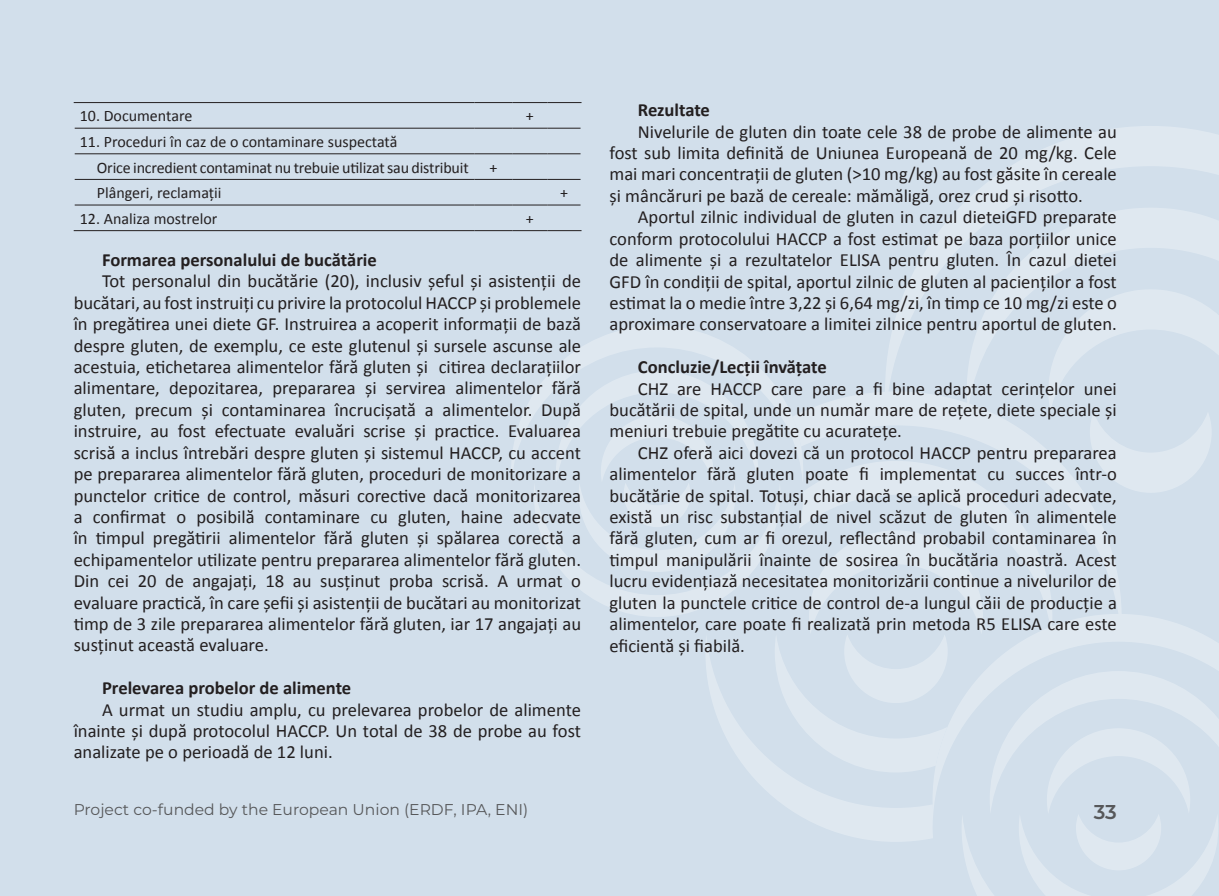
<style>
.page{position:relative;width:1219px;height:896px;background:#d2dfeb}
.page>*{position:absolute;margin:0;border:0;box-sizing:border-box;transform-origin:0 0}
.t1{font:600 20px "Montserrat";color:#57585a}
.t2{font:18.6px/21.4px "Calibri";color:#231f20;text-align:justify}
.t3{font:700 18.6px "Calibri";color:#231f20}
.t4{font:16px/25.6px "Calibri";letter-spacing:-.01em;color:#231f20}
.t5{font:15.6px "Montserrat";color:#57585a}
</style>
<div class="page">
<svg style="left:511px;top:395px;width:23px;height:82px"></svg>
<svg style="left:933px;top:772px;width:285px;height:124px"></svg>
<svg style="left:749px;top:772px;width:184px;height:70px"></svg>
<svg style="left:534px;top:326px;width:685px;height:446px"></svg>
<svg style="left:885px;top:126px;width:334px;height:285px"></svg>
<svg style="left:966px;top:208px;width:253px;height:203px"></svg>
<hr style="left:74px;top:102px;width:401px;height:1px;background:#231f20">
<hr style="left:475px;top:102px;width:37px;height:1px;background:#231f20">
<hr style="left:512px;top:102px;width:35px;height:1px;background:#231f20">
<hr style="left:547px;top:102px;width:35px;height:1px;background:#231f20">
<hr style="left:75px;top:128px;width:400px;height:1px;background:#231f20">
<hr style="left:475px;top:128px;width:37px;height:1px;background:#231f20">
<hr style="left:512px;top:128px;width:35px;height:1px;background:#231f20">
<hr style="left:547px;top:128px;width:34px;height:1px;background:#231f20">
<hr style="left:75px;top:153px;width:400px;height:1px;background:#231f20">
<hr style="left:475px;top:153px;width:37px;height:1px;background:#231f20">
<hr style="left:512px;top:153px;width:35px;height:1px;background:#231f20">
<hr style="left:547px;top:153px;width:34px;height:1px;background:#231f20">
<hr style="left:75px;top:179px;width:400px;height:1px;background:#231f20">
<hr style="left:475px;top:179px;width:37px;height:1px;background:#231f20">
<hr style="left:512px;top:179px;width:35px;height:1px;background:#231f20">
<hr style="left:547px;top:179px;width:34px;height:1px;background:#231f20">
<hr style="left:75px;top:204px;width:400px;height:1px;background:#231f20">
<hr style="left:475px;top:204px;width:37px;height:1px;background:#231f20">
<hr style="left:512px;top:204px;width:35px;height:1px;background:#231f20">
<hr style="left:547px;top:204px;width:34px;height:1px;background:#231f20">
<hr style="left:74px;top:230px;width:401px;height:1px;background:#231f20">
<hr style="left:475px;top:230px;width:37px;height:1px;background:#231f20">
<hr style="left:512px;top:230px;width:35px;height:1px;background:#231f20">
<hr style="left:547px;top:230px;width:35px;height:1px;background:#231f20">
<p class="t4" style="left:80px;top:102px;width:114px">10. Documentare</p>
<p class="t4" style="left:526px;top:102px;width:9px">+</p>
<p class="t4" style="left:97px;top:128px;width:373px;text-indent:-17px">11. Proceduri în caz de o contaminare suspectată<br>Orice incredient contaminat nu trebuie utilizat sau distribuit</p>
<p class="t4" style="left:489px;top:154px;width:9px">+</p>
<p class="t4" style="left:97px;top:179px;width:126px">Plângeri, reclamații</p>
<p class="t4" style="left:560px;top:179px;width:9px">+</p>
<p class="t4" style="left:80px;top:205px;width:139px">12. Analiza mostrelor</p>
<p class="t4" style="left:526px;top:205px;width:9px">+</p>
<p class="t3" style="left:102px;top:248px;width:276px">Formarea personalului de bucătărie</p>
<p class="t2" style="left:74px;top:270px;width:509px;text-indent:28px">Tot personalul din bucătărie (20), inclusiv șeful și asistenții de bucătari, au fost instruiți cu privire la protocolul HACCP și problemele în pregătirea unei diete GF. Instruirea a acoperit informații de bază despre gluten, de exemplu, ce este glutenul și sursele ascunse ale acestuia, etichetarea alimentelor fără gluten și citirea declarațiilor alimentare, depozitarea, prepararea și servirea alimentelor fără gluten, precum și contaminarea încrucișată a alimentelor. După instruire, au fost efectuate evaluări scrise și practice. Evaluarea scrisă a inclus întrebări despre gluten și sistemul HACCP, cu accent pe prepararea alimentelor fără gluten, proceduri de monitorizare a punctelor critice de control, măsuri corective dacă monitorizarea a confirmat o posibilă contaminare cu gluten, haine adecvate în timpul pregătirii alimentelor fără gluten și spălarea corectă a echipamentelor utilizate pentru prepararea alimentelor fără gluten.<br>Din cei 20 de angajați, 18 au susținut proba scrisă. A urmat o evaluare practică, în care șefii și asistenții de bucătari au monitorizat timp de 3 zile prepararea alimentelor fără gluten, iar 17 angajați au susținut această evaluare.</p>
<p class="t3" style="left:102px;top:676px;width:251px">Prelevarea probelor de alimente</p>
<p class="t2" style="left:74px;top:698px;width:509px;text-indent:28px">A urmat un studiu amplu, cu prelevarea probelor de alimente înainte și după protocolul HACCP. Un total de 38 de probe au fost analizate pe o perioadă de 12 luni.</p>
<p class="t3" style="left:638px;top:98px;width:74px">Rezultate</p>
<p class="t2" style="left:609px;top:120px;width:509px;text-indent:28px">Nivelurile de gluten din toate cele 38 de probe de alimente au fost sub limita definită de Uniunea Europeană de 20 mg/kg. Cele mai mari concentrații de gluten (&gt;10 mg/kg) au fost găsite în cereale și mâncăruri pe bază de cereale: mămăligă, orez crud și risotto.</p>
<p class="t2" style="left:609px;top:205px;width:509px;text-indent:28px">Aportul zilnic individual de gluten in cazul dieteiGFD preparate conform protocolului HACCP a fost estimat pe baza porțiilor unice de alimente și a rezultatelor ELISA pentru gluten. În cazul dietei GFD în condiții de spital, aportul zilnic de gluten al pacienților a fost estimat la o medie între 3,22 și 6,64 mg/zi, în timp ce 10 mg/zi este o aproximare conservatoare a limitei zilnice pentru aportul de gluten.</p>
<p class="t3" style="left:638px;top:355px;width:190px">Concluzie/Lecții învățate</p>
<p class="t2" style="left:609px;top:377px;width:509px;text-indent:28px">CHZ are HACCP care pare a fi bine adaptat cerințelor unei bucătării de spital, unde un număr mare de rețete, diete speciale și meniuri trebuie pregătite cu acuratețe.</p>
<p class="t2" style="left:609px;top:441px;width:509px;text-indent:28px">CHZ oferă aici dovezi că un protocol HACCP pentru prepararea alimentelor fără gluten poate fi implementat cu succes într-o bucătărie de spital. Totuși, chiar dacă se aplică proceduri adecvate, există un risc substanțial de nivel scăzut de gluten în alimentele fără gluten, cum ar fi orezul, reflectând probabil contaminarea în timpul manipulării înainte de sosirea în bucătăria noastră. Acest lucru evidențiază necesitatea monitorizării continue a nivelurilor de gluten la punctele critice de control de-a lungul căii de producție a alimentelor, care poate fi realizată prin metoda R5 ELISA care este eficientă și fiabilă.</p>
<p class="t5" style="left:74px;top:798px;width:456px">Project co-funded by the European Union (ERDF, IPA, ENI)</p>
<p class="t1" style="left:1094px;top:797px;width:25px">33</p>
</div>
